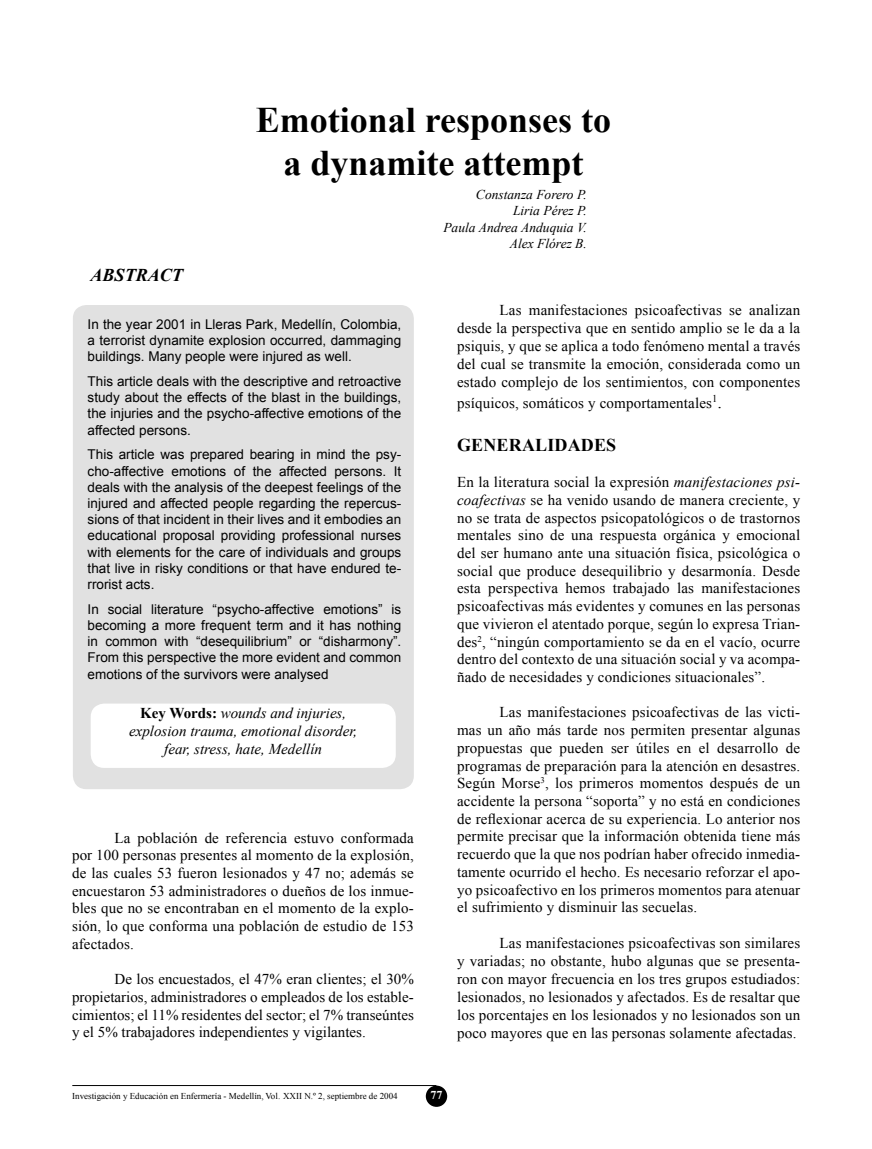
<style>
.page{position:relative;width:872px;height:1149px;background:#fff}
.page>*{position:absolute;margin:0;border:0;box-sizing:border-box;transform-origin:0 0}
.t1{font:700 36px/43.2px "Times New Roman";color:#000;text-align:center}
.t2{font:700 18px "Times New Roman";letter-spacing:.01em;color:#000}
.t3{font:italic 700 18px "Times New Roman";color:#000}
.t4{font:15px/17.7px "Times New Roman";letter-spacing:.01em;color:#000;text-align:justify}
.t5{font:italic 15px/18px "Times New Roman";color:#000;text-align:center}
.t6{font:13.5px/16.2px "Arial";color:#000;text-align:justify}
.t7{font:italic 13.5px/16.2px "Times New Roman";color:#000;text-align:right}
.t8{font:700 12px "Times New Roman";color:#fff}
.t9{font:9px "Times New Roman";color:#000}
.s1{font-weight:700;font-style:normal}
.s2{font-size:18px}
.s3{font-style:italic}
</style>
<div class="page">
<hr style="left:72px;top:1084px;width:364px;height:1px;background:#000">
<div style="left:426px;top:1085px;width:21px;height:21px;background:#000;border-radius:50%"></div>
<div style="left:73px;top:305px;width:341px;height:484px;background:#e1e1e1"></div>
<svg style="left:91px;top:703px;width:305px;height:64px"></svg>
<h1 class="t1" style="left:256px;top:97px;width:357px">Emotional responses to a dynamite attempt</h1>
<p class="t3" style="left:91px;top:262px;width:94px">ABSTRACT</p>
<p class="t6" style="left:88px;top:316px;width:315px">In the year 2001 in Lleras Park, Medellín, Colombia, a terrorist dynamite explosion occurred, dammaging buildings. Many people were injured as well.</p>
<p class="t6" style="left:88px;top:373px;width:315px">This article deals with the descriptive and retroactive study about the effects of the blast in the buildings, the injuries and the psycho-affective emotions of the affected persons.</p>
<p class="t6" style="left:88px;top:446px;width:315px">This article was prepared bearing in mind the psy&shy;cho-affective emotions of the affected persons. It deals with the analysis of the deepest feelings of the injured and affected people regarding the repercus&shy;sions of that incident in their lives and it embodies an educational proposal providing professional nurses with elements for the care of individuals and groups that live in risky conditions or that have endured te&shy;rrorist acts.</p>
<p class="t6" style="left:88px;top:600px;width:315px">In social literature “psycho-affective emotions” is becoming a more frequent term and it has nothing in common with “desequilibrium” or “disharmony”.<br>From this perspective the more evident and common emotions of the survivors were analysed</p>
<p class="t5" style="left:129px;top:703px;width:230px"><span class="s1">Key Words:</span> wounds and injuries, explosion trauma, emotional disorder, fear, stress, hate, Medellín</p>
<p class="t4" style="left:72px;top:828px;width:343px;text-indent:43px">La población de referencia estuvo conformada por 100 personas presentes al momento de la explosión, de las cuales 53 fueron lesionados y 47 no; además se encuestaron 53 administradores o dueños de los inmue&shy;bles que no se encontraban en el momento de la explo&shy;sión, lo que conforma una población de estudio de 153 afectados.</p>
<p class="t4" style="left:72px;top:969px;width:343px;text-indent:43px">De los encuestados, el 47% eran clientes; el 30% propietarios, administradores o empleados de los estable&shy;cimientos; el 11% residentes del sector; el 7% transeúntes y el 5% trabajadores independientes y vigilantes.</p>
<p class="t7" style="left:443px;top:186px;width:145px">Constanza Forero P.<br>Liria Pérez P.<br>Paula Andrea Anduquia V.<br>Alex Flórez B.</p>
<p class="t4" style="left:457px;top:301px;width:345px;text-indent:43px">Las manifestaciones psicoafectivas se analizan desde la perspectiva que en sentido amplio se le da a la psiquis, y que se aplica a todo fenómeno mental a través del cual se transmite la emoción, considerada como un estado complejo de los sentimientos, con componentes</p>
<p class="t4" style="left:457px;top:394px;width:266px">psíquicos, somáticos y comportamentales<sup>1</sup><span class="s2">.</span></p>
<p class="t2" style="left:457px;top:433px;width:161px">GENERALIDADES</p>
<p class="t4" style="left:457px;top:473px;width:345px">En la literatura social la expresión <span class="s3">manifestaciones psi&shy;coafectivas</span> se ha venido usando de manera creciente, y no se trata de aspectos psicopatológicos o de trastornos mentales sino de una respuesta orgánica y emocional del ser humano ante una situación física, psicológica o social que produce desequilibrio y desarmonía. Desde esta perspectiva hemos trabajado las manifestaciones psicoafectivas más evidentes y comunes en las personas que vivieron el atentado porque, según lo expresa Trian&shy;des<sup>2</sup>, “ningún comportamiento se da en el vacío, ocurre dentro del contexto de una situación social y va acompa&shy;ñado de necesidades y condiciones situacionales”.</p>
<p class="t4" style="left:457px;top:703px;width:345px;text-indent:43px">Las manifestaciones psicoafectivas de las victi&shy;mas un año más tarde nos permiten presentar algunas propuestas que pueden ser útiles en el desarrollo de programas de preparación para la atención en desastres.<br>Según Morse<sup>3</sup>, los primeros momentos después de un accidente la persona “soporta” y no está en condiciones de reflexionar acerca de su experiencia. Lo anterior nos permite precisar que la información obtenida tiene más recuerdo que la que nos podrían haber ofrecido inmedia&shy;tamente ocurrido el hecho. Es necesario reforzar el apo&shy;yo psicoafectivo en los primeros momentos para atenuar el sufrimiento y disminuir las secuelas.</p>
<p class="t4" style="left:457px;top:933px;width:345px;text-indent:43px">Las manifestaciones psicoafectivas son similares y variadas; no obstante, hubo algunas que se presenta&shy;ron con mayor frecuencia en los tres grupos estudiados: lesionados, no lesionados y afectados. Es de resaltar que los porcentajes en los lesionados y no lesionados son un poco mayores que en las personas solamente afectadas.</p>
<p class="t9" style="left:72px;top:1089px;width:327px">Investigación y Educación en Enfermería - Medellín, Vol. XXII N.º 2, septiembre de 2004</p>
<p class="t8" style="left:430px;top:1086px;width:13px">77</p>
</div>
